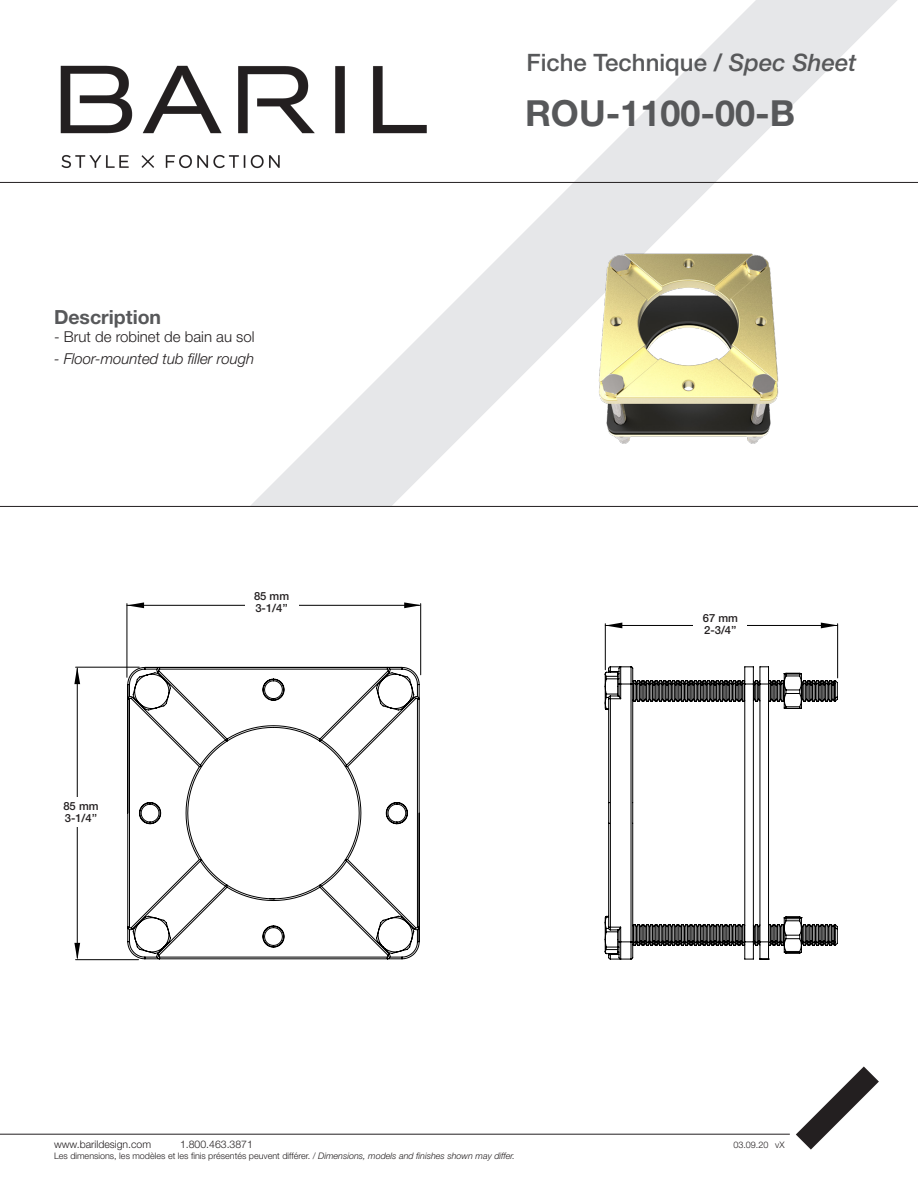
<style>
.page{position:relative;width:918px;height:1188px;background:#fff}
.page>*{position:absolute;margin:0;border:0;box-sizing:border-box;transform-origin:0 0}
.t1{font:700 36px "Helvetica Neue LT Std";color:#57585a}
.t2{font:500 24px "Helvetica Neue LT Std";color:#57585a}
.t3{font:700 19.5px "Helvetica Neue LT Std";color:#57585a}
.t4{font:italic 300 15px "Helvetica Neue LT Std";color:#231f20}
.t5{font:300 15px "Helvetica Neue LT Std";color:#231f20}
.t6{font:500 11.25px "Helvetica Neue LT Std";color:#231f20}
.t7{font:300 10.5px "Helvetica Neue LT Std";color:#231f20}
.t8{font:300 9px "Helvetica Neue LT Std";color:#231f20}
.s1{font-style:italic}
</style>
<div class="page">
<svg style="left:250px;top:0;width:648px;height:506px"></svg>
<img style="left:60px;top:54px;width:372px;height:121px">
<hr style="left:0;top:182px;width:918px;height:1px;background:#231f20">
<hr style="left:0;top:506px;width:918px;height:1px;background:#231f20">
<hr style="left:0;top:1134px;width:790px;height:1px;background:#231f20">
<svg style="left:796px;top:1066px;width:83px;height:84px"></svg>
<svg style="left:605px;top:623px;width:17px;height:5px"></svg>
<hr style="left:605px;top:625px;width:233px;height:1px;background:#000">
<hr style="left:837px;top:624px;width:1px;height:54px;background:#000">
<hr style="left:605px;top:624px;width:1px;height:46px;background:#000">
<hr style="left:127px;top:605px;width:292px;height:1px;background:#000">
<hr style="left:420px;top:604px;width:1px;height:71px;background:#000">
<hr style="left:127px;top:604px;width:1px;height:73px;background:#000">
<hr style="left:77px;top:668px;width:1px;height:290px;background:#000">
<hr style="left:76px;top:959px;width:63px;height:1px;background:#000">
<hr style="left:76px;top:667px;width:63px;height:1px;background:#000">
<svg style="left:821px;top:623px;width:17px;height:5px"></svg>
<svg style="left:127px;top:602px;width:17px;height:6px"></svg>
<svg style="left:74px;top:667px;width:6px;height:17px"></svg>
<svg style="left:404px;top:602px;width:17px;height:6px"></svg>
<svg style="left:74px;top:943px;width:6px;height:17px"></svg>
<svg style="left:127px;top:667px;width:293px;height:292px"></svg>
<svg style="left:605px;top:666px;width:233px;height:294px"></svg>
<img style="left:526px;top:208px;width:324px;height:273px">
<div style="left:245px;top:588px;width:54px;height:29px;background:#fff"></div>
<div style="left:54px;top:797px;width:54px;height:29px;background:#fff"></div>
<div style="left:693px;top:610px;width:54px;height:29px;background:#fff"></div>
<p class="t3" style="left:54px;top:305px;width:109px">Description</p>
<p class="t5" style="left:54px;top:327px;width:202px">- Brut de robinet de bain au sol</p>
<p class="t4" style="left:54px;top:350px;width:202px">- Floor-mounted tub filler rough</p>
<p class="t6" style="left:63px;top:799px;width:37px">85 mm</p>
<p class="t6" style="left:65px;top:811px;width:34px">3-1/4’’</p>
<p class="t6" style="left:254px;top:589px;width:37px">85 mm</p>
<p class="t6" style="left:255px;top:601px;width:34px">3-1/4’’</p>
<p class="t2" style="left:526px;top:48px;width:331px">Fiche Technique / <span class="s1">Spec Sheet</span></p>
<p class="t1" style="left:525px;top:91px;width:272px">ROU-1100-00-B</p>
<p class="t6" style="left:703px;top:612px;width:37px">67 mm</p>
<p class="t6" style="left:704px;top:624px;width:34px">2-3/4’’</p>
<p class="t7" style="left:54px;top:1138px;width:99px">www.barildesign.com</p>
<p class="t7" style="left:180px;top:1138px;width:74px">1.800.463.3871</p>
<p class="t8" style="left:733px;top:1139px;width:37px">03.09.20</p>
<p class="t8" style="left:54px;top:1150px;width:463px">Les dimensions, les modèles et les finis présentés peuvent différer. / <span class="s1">Dimensions, models and finishes shown may differ.</span></p>
<p class="t8" style="left:775px;top:1140px;width:11px">vX</p>
</div>
